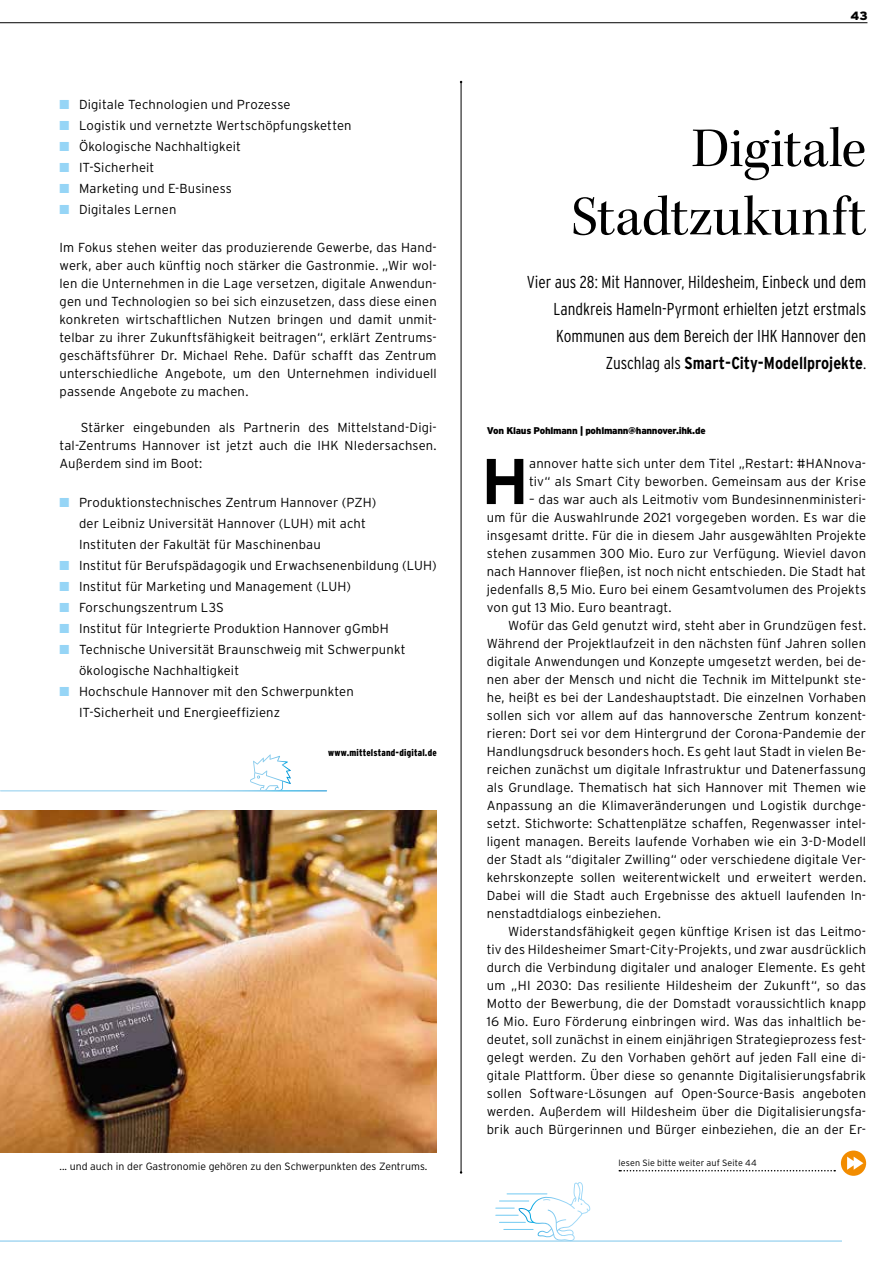
<style>
.page{position:relative;width:893px;height:1263px;background:#fff}
.page>*{position:absolute;margin:0;border:0;box-sizing:border-box;transform-origin:0 0}
.t1{font:700 64.5px "Interstate";color:#000}
.t2{font:57px/68.4px "Kepler Std Subh";letter-spacing:.005em;color:#000;text-align:right}
.t3{font:300 condensed 17.25px/27px "Interstate";letter-spacing:-.005em;color:#000;text-align:right}
.t4{font:300 13.05px/18px "Interstate";letter-spacing:.01em;color:#000;text-align:justify}
.t5{font:900 12px "Interstate";color:#000}
.t6{font:300 10.5px "Interstate";color:#000}
.t7{font:900 9.75px "Interstate";letter-spacing:-.025em;color:#000}
.t8{font:900 condensed 9.75px "Interstate";letter-spacing:.02em;color:#000}
.t9{font:300 9px "Interstate";letter-spacing:.01em;color:#000}
.s1{color:#96d5f6}
.s2{font-weight:700}
</style>
<div class="page">
<hr style="left:461px;top:82px;width:1px;height:1090px;background:#000">
<svg style="left:619px;top:1170px;width:216px;height:1px"></svg>
<div style="left:841px;top:1150px;width:25px;height:26px;background:#f28c00;border-radius:50%"></div>
<svg style="left:847px;top:1156px;width:16px;height:14px"></svg>
<img style="left:0;top:810px;width:437px;height:342px">
<svg style="left:250px;top:754px;width:41px;height:37px"></svg>
<svg style="left:496px;top:1182px;width:95px;height:58px"></svg>
<hr style="left:0;top:22px;width:867px;height:1px;background:#000">
<p class="t4" style="left:60px;top:96px;width:233px"><span class="s1">■</span> Digitale Technologien und Prozesse</p>
<p class="t4" style="left:60px;top:117px;width:294px"><span class="s1">■</span> Logistik und vernetzte Wertschöpfungsketten</p>
<p class="t4" style="left:60px;top:138px;width:183px"><span class="s1">■</span> Ökologische Nachhaltigkeit</p>
<p class="t4" style="left:60px;top:159px;width:96px"><span class="s1">■</span> IT-Sicherheit</p>
<p class="t4" style="left:60px;top:180px;width:174px"><span class="s1">■</span> Marketing und E-Business</p>
<p class="t4" style="left:60px;top:201px;width:118px"><span class="s1">■</span> Digitales Lernen</p>
<p class="t4" style="left:60px;top:238px;width:379px">Im Fokus stehen weiter das produzierende Gewerbe, das Hand&shy;werk, aber auch künftig noch stärker die Gastronmie. „Wir wol&shy;len die Unternehmen in die Lage versetzen, digitale Anwendun&shy;gen und Technologien so bei sich einzusetzen, dass diese einen konkreten wirtschaftlichen Nutzen bringen und damit unmit&shy;telbar zu ihrer Zukunftsfähigkeit beitragen“, erklärt Zentrums&shy;geschäftsführer Dr. Michael Rehe. Dafür schafft das Zentrum unterschiedliche Angebote, um den Unternehmen individuell passende Angebote zu machen.</p>
<p class="t4" style="left:60px;top:418px;width:379px;text-indent:21px">Stärker eingebunden als Partnerin des Mittelstand-Digi&shy;tal-Zentrums Hannover ist jetzt auch die IHK NIedersachsen.<br>Außerdem sind im Boot:</p>
<p class="t4" style="left:79px;top:492px;width:299px;line-height:21px;text-align:left;text-indent:-19px"><span class="s1">■</span> Produktionstechnisches Zentrum Hannover (PZH) der Leibniz Universität Hannover (LUH) mit acht<br>Instituten der Fakultät für Maschinenbau</p>
<p class="t4" style="left:60px;top:556px;width:379px"><span class="s1">■</span> Institut für Berufspädagogik und Erwachsenenbildung (LUH)</p>
<p class="t4" style="left:60px;top:577px;width:293px"><span class="s1">■</span> Institut für Marketing und Management (LUH)</p>
<p class="t4" style="left:60px;top:598px;width:166px"><span class="s1">■</span> Forschungszentrum L3S</p>
<p class="t4" style="left:60px;top:619px;width:331px"><span class="s1">■</span> Institut für Integrierte Produktion Hannover gGmbH</p>
<p class="t4" style="left:79px;top:639px;width:328px;line-height:21px;text-indent:-19px"><span class="s1">■</span> Technische Universität Braunschweig mit Schwerpunkt ökologische Nachhaltigkeit</p>
<p class="t4" style="left:79px;top:681px;width:276px;line-height:21px;text-indent:-19px"><span class="s1">■</span> Hochschule Hannover mit den Schwerpunkten<br>IT-Sicherheit und Energieeffizienz</p>
<p class="t8" style="left:328px;top:747px;width:110px">www.mittelstand-digital.de</p>
<p class="t6" style="left:60px;top:1160px;width:369px">... und auch in der Gastronomie gehören zu den Schwerpunkten des Zentrums.</p>
<p class="t5" style="left:851px;top:9px;width:18px">43</p>
<h2 class="t2" style="left:571px;top:116px;width:296px">Digitale<br>Stadtzukunft</h2>
<h3 class="t3" style="left:527px;top:269px;width:341px">Vier aus 28: Mit Hannover, Hildesheim, Einbeck und dem Landkreis Hameln-Pyrmont erhielten jetzt erstmals Kommunen aus dem Bereich der IHK Hannover den Zuschlag als <span class="s2">Smart-City-Modellprojekte</span>.</h3>
<p class="t7" style="left:487px;top:425px;width:220px">Von Klaus Pohlmann | pohlmann@hannover.ihk.de</p>
<h1 class="t1" style="left:481px;top:442px;width:50px">H</h1>
<p class="t4" style="left:529px;top:454px;width:339px">annover hatte sich unter dem Titel „Restart: #HANnova&shy;tiv“ als Smart City beworben. Gemeinsam aus der Krise</p>
<p class="t4" style="left:487px;top:490px;width:381px;text-indent:42px">– das war auch als Leitmotiv vom Bundesinnenministeri&shy;um für die Auswahlrunde 2021 vorgegeben worden. Es war die insgesamt dritte. Für die in diesem Jahr ausgewählten Projekte stehen zusammen 300 Mio. Euro zur Verfügung. Wieviel davon nach Hannover fließen, ist noch nicht entschieden. Die Stadt hat jedenfalls 8,5 Mio. Euro bei einem Gesamtvolumen des Projekts von gut 13 Mio. Euro beantragt.</p>
<p class="t4" style="left:487px;top:616px;width:381px;text-indent:21px">Wofür das Geld genutzt wird, steht aber in Grundzügen fest.<br>Während der Projektlaufzeit in den nächsten fünf Jahren sollen digitale Anwendungen und Konzepte umgesetzt werden, bei de&shy;nen aber der Mensch und nicht die Technik im Mittelpunkt ste&shy;he, heißt es bei der Landeshauptstadt. Die einzelnen Vorhaben sollen sich vor allem auf das hannoversche Zentrum konzent&shy;rieren: Dort sei vor dem Hintergrund der Corona-Pandemie der Handlungsdruck besonders hoch. Es geht laut Stadt in vielen Be&shy;reichen zunächst um digitale Infrastruktur und Datenerfassung als Grundlage. Thematisch hat sich Hannover mit Themen wie Anpassung an die Klimaveränderungen und Logistik durchge&shy;setzt. Stichworte: Schattenplätze schaffen, Regenwasser intel&shy;ligent managen. Bereits laufende Vorhaben wie ein 3-D-Modell der Stadt als “digitaler Zwilling“ oder verschiedene digitale Ver&shy;kehrskonzepte sollen weiterentwickelt und erweitert werden.<br>Dabei will die Stadt auch Ergebnisse des aktuell laufenden In&shy;nenstadtdialogs einbeziehen.</p>
<p class="t4" style="left:487px;top:922px;width:381px;text-indent:21px">Widerstandsfähigkeit gegen künftige Krisen ist das Leitmo&shy;tiv des Hildesheimer Smart-City-Projekts, und zwar ausdrücklich durch die Verbindung digitaler und analoger Elemente. Es geht um „HI 2030: Das resiliente Hildesheim der Zukunft“, so das Motto der Bewerbung, die der Domstadt voraussichtlich knapp 16 Mio. Euro Förderung einbringen wird. Was das inhaltlich be&shy;deutet, soll zunächst in einem einjährigen Strategieprozess fest&shy;gelegt werden. Zu den Vorhaben gehört auf jeden Fall eine di&shy;gitale Plattform. Über diese so genannte Digitalisierungsfabrik sollen Software-Lösungen auf Open-Source-Basis angeboten werden. Außerdem will Hildesheim über die Digitalisierungsfa&shy;brik auch Bürgerinnen und Bürger einbeziehen, die an der Er-</p>
<p class="t9" style="left:618px;top:1157px;width:140px">lesen Sie bitte weiter auf Seite 44</p>
</div>
